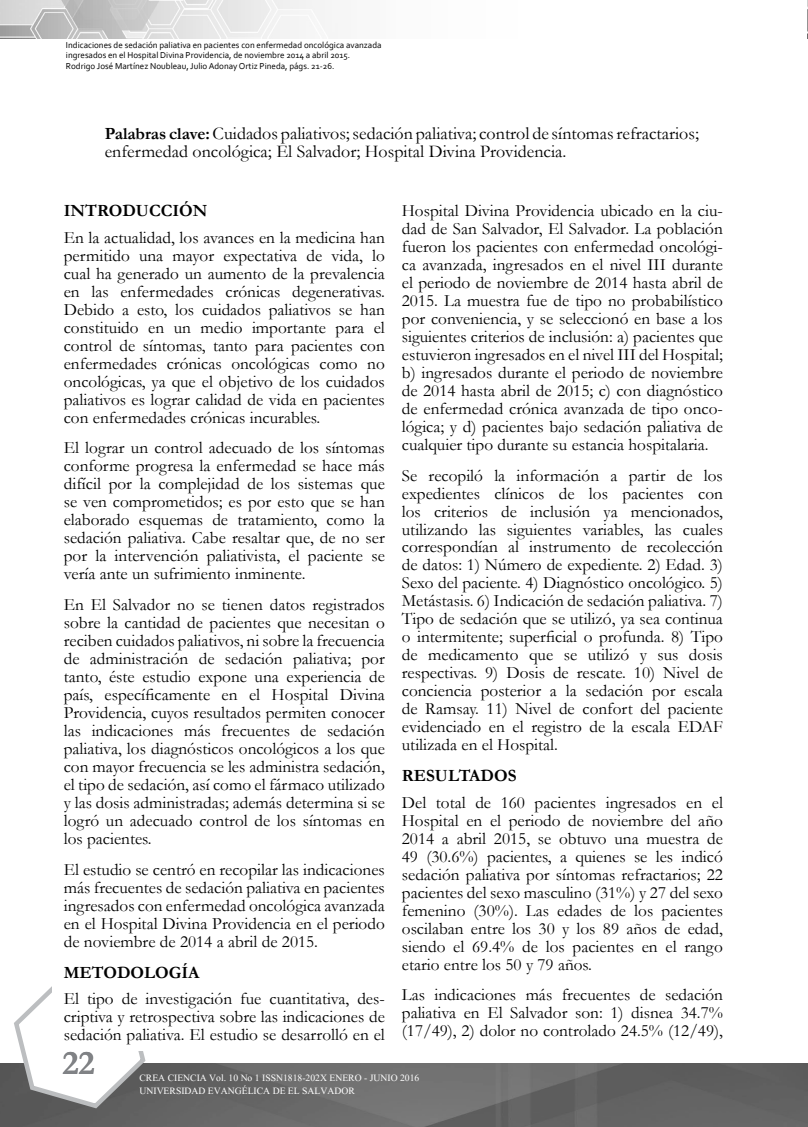
<style>
.page{position:relative;width:808px;height:1127px;background:#fff}
.page>*{position:absolute;margin:0;border:0;box-sizing:border-box;transform-origin:0 0}
.t1{font:700 34.5px "Garamond";color:#808285}
.t2{font:18px/18px "Garamond";color:#000}
.t3{font:17.25px/18px "Garamond";color:#000;text-align:justify}
.t4{font:700 17.25px "Garamond";color:#000}
.t5{font:12px/13.5px "Aparajita";color:#fff}
.t6{font:9px/10.5px "Corbel";color:#000}
.s1{font-weight:700;font-size:17.25px}
</style>
<div class="page">
<img style="left:0;top:1063px;width:808px;height:64px">
<svg style="left:11px;top:986px;width:137px;height:125px"></svg>
<div style="left:30px;top:1016px;width:98px;height:26px;background:#fff"></div>
<div style="left:52px;top:964px;width:98px;height:87px;background:#fff"></div>
<img style="left:0;top:0;width:808px;height:38px">
<p class="t6" style="left:66px;top:39px;width:317px">Indicaciones de sedación paliativa en pacientes con enfermedad oncológica avanzada ingresados en el Hospital Divina Providencia, de noviembre 2014 a abril 2015.<br>Rodrigo José Martínez Noubleau, Julio Adonay Ortiz Pineda, págs. 21-26.</p>
<p class="t2" style="left:105px;top:124px;width:596px"><span class="s1">Palabras clave:</span> Cuidados paliativos; sedación paliativa; control de síntomas refractarios; enfermedad oncológica; El Salvador; Hospital Divina Providencia.</p>
<p class="t4" style="left:64px;top:200px;width:145px">INTRODUCCIÓN</p>
<p class="t3" style="left:64px;top:228px;width:323px">En la actualidad, los avances en la medicina han permitido una mayor expectativa de vida, lo cual ha generado un aumento de la prevalencia en las enfermedades crónicas degenerativas.<br>Debido a esto, los cuidados paliativos se han constituido en un medio importante para el control de síntomas, tanto para pacientes con enfermedades crónicas oncológicas como no oncológicas, ya que el objetivo de los cuidados paliativos es lograr calidad de vida en pacientes con enfermedades crónicas incurables.</p>
<p class="t3" style="left:64px;top:439px;width:323px">El lograr un control adecuado de los síntomas conforme progresa la enfermedad se hace más difícil por la complejidad de los sistemas que se ven comprometidos; es por esto que se han elaborado esquemas de tratamiento, como la sedación paliativa. Cabe resaltar que, de no ser por la intervención paliativista, el paciente se vería ante un sufrimiento inminente.</p>
<p class="t3" style="left:64px;top:595px;width:323px">En El Salvador no se tienen datos registrados sobre la cantidad de pacientes que necesitan o reciben cuidados paliativos, ni sobre la frecuencia de administración de sedación paliativa; por tanto, éste estudio expone una experiencia de país, específicamente en el Hospital Divina Providencia, cuyos resultados permiten conocer las indicaciones más frecuentes de sedación paliativa, los diagnósticos oncológicos a los que con mayor frecuencia se les administra sedación, el tipo de sedación, así como el fármaco utilizado y las dosis administradas; además determina si se logró un adecuado control de los síntomas en los pacientes.</p>
<p class="t3" style="left:64px;top:860px;width:323px">El estudio se centró en recopilar las indicaciones más frecuentes de sedación paliativa en pacientes ingresados con enfermedad oncológica avanzada en el Hospital Divina Providencia en el periodo de noviembre de 2014 a abril de 2015.</p>
<p class="t4" style="left:64px;top:962px;width:137px">METODOLOGÍA</p>
<p class="t3" style="left:64px;top:989px;width:323px">El tipo de investigación fue cuantitativa, des&shy;criptiva y retrospectiva sobre las indicaciones de sedación paliativa. El estudio se desarrolló en el</p>
<p class="t3" style="left:402px;top:201px;width:323px">Hospital Divina Providencia ubicado en la ciu&shy;dad de San Salvador, El Salvador. La población fueron los pacientes con enfermedad oncológi&shy;ca avanzada, ingresados en el nivel III durante el periodo de noviembre de 2014 hasta abril de 2015. La muestra fue de tipo no probabilístico por conveniencia, y se seleccionó en base a los siguientes criterios de inclusión: a) pacientes que estuvieron ingresados en el nivel III del Hospital; b) ingresados durante el periodo de noviembre de 2014 hasta abril de 2015; c) con diagnóstico de enfermedad crónica avanzada de tipo onco&shy;lógica; y d) pacientes bajo sedación paliativa de cualquier tipo durante su estancia hospitalaria.</p>
<p class="t3" style="left:402px;top:466px;width:323px">Se recopiló la información a partir de los expedientes clínicos de los pacientes con los criterios de inclusión ya mencionados, utilizando las siguientes variables, las cuales correspondían al instrumento de recolección de datos: 1) Número de expediente. 2) Edad. 3)<br>Sexo del paciente. 4) Diagnóstico oncológico. 5)<br>Metástasis. 6) Indicación de sedación paliativa. 7)<br>Tipo de sedación que se utilizó, ya sea continua o intermitente; superficial o profunda. 8) Tipo de medicamento que se utilizó y sus dosis respectivas. 9) Dosis de rescate. 10) Nivel de conciencia posterior a la sedación por escala de Ramsay. 11) Nivel de confort del paciente evidenciado en el registro de la escala EDAF utilizada en el Hospital.</p>
<p class="t4" style="left:402px;top:765px;width:116px">RESULTADOS</p>
<p class="t3" style="left:402px;top:793px;width:323px">Del total de 160 pacientes ingresados en el Hospital en el periodo de noviembre del año 2014 a abril 2015, se obtuvo una muestra de 49 (30.6%) pacientes, a quienes se les indicó sedación paliativa por síntomas refractarios; 22 pacientes del sexo masculino (31%) y 27 del sexo femenino (30%). Las edades de los pacientes oscilaban entre los 30 y los 89 años de edad, siendo el 69.4% de los pacientes en el rango etario entre los 50 y 79 años.</p>
<p class="t3" style="left:402px;top:986px;width:323px">Las indicaciones más frecuentes de sedación paliativa en El Salvador son: 1) disnea 34.7% (17/49), 2) dolor no controlado 24.5% (12/49),</p>
<h1 class="t1" style="left:62px;top:1042px;width:34px">22</h1>
<p class="t5" style="left:139px;top:1072px;width:281px">CREA CIENCIA Vol. 10 No 1 ISSN1818-202X ENERO - JUNIO 2016<br>UNIVERSIDAD EVANGÉLICA DE EL SALVADOR</p>
</div>
